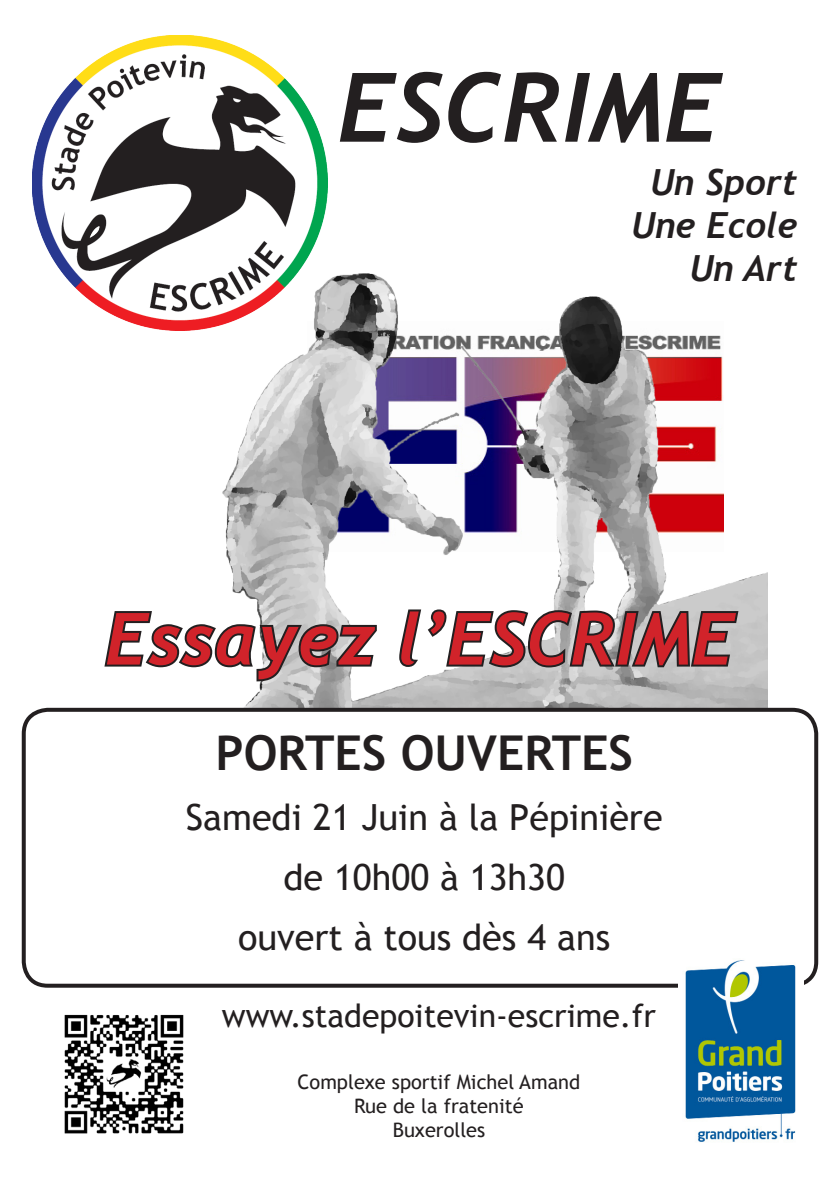
<style>
.page{position:relative;width:840px;height:1191px;background:#fff}
.page>*{position:absolute;margin:0;border:0;box-sizing:border-box;transform-origin:0 0}
.Tire1{font:italic 700 96px "Trebuchet";color:#231f20}
.t1{font:italic 700 72px "Trebuchet";color:#d1232a}
.Tire1-2{font:700 48px "Trebuchet MS";color:#231f20}
.Tire1-3{font:36px "Trebuchet MS";color:#231f20}
.t2{font:italic 700 36px "Trebuchet";color:#231f20}
.t3{font:32px "Trebuchet MS";color:#231f20}
.t4{font:20px "Trebuchet MS";color:#231f20}
</style>
<div class="page">
<img style="left:72px;top:273px;width:695px;height:435px">
<div style="left:22px;top:708px;width:795px;height:279px;border:4px solid #231f20;border-radius:24px"></div>
<img style="left:64px;top:1014px;width:120px;height:120px">
<svg style="left:102px;top:608px;width:278px;height:75px"></svg>
<svg style="left:397px;top:525px;width:343px;height:145px"></svg>
<img style="left:32px;top:36px;width:295px;height:295px">
<img style="left:678px;top:960px;width:125px;height:182px">
<p class="Tire1" style="left:337px;top:49px;width:384px">ESCRIME</p>
<p class="t2" style="left:650px;top:160px;width:148px">Un Sport</p>
<p class="t2" style="left:631px;top:203px;width:167px">Une Ecole</p>
<p class="t2" style="left:689px;top:246px;width:109px">Un Art</p>
<p class="t1" style="left:105px;top:595px;width:630px">Essayez l’ESCRIME</p>
<p class="Tire1-2" style="left:215px;top:723px;width:418px">PORTES OUVERTES</p>
<p class="Tire1-3" style="left:186px;top:796px;width:478px">Samedi 21 Juin à la Pépinière</p>
<p class="Tire1-3" style="left:283px;top:856px;width:283px">de 10h00 à 13h30</p>
<p class="Tire1-3" style="left:238px;top:916px;width:373px">ouvert à tous dès 4 ans</p>
<p class="t3" style="left:222px;top:996px;width:435px">www.stadepoitevin-escrime.fr</p>
<p class="t4" style="left:297px;top:1070px;width:284px">Complexe sportif Michel Amand</p>
<p class="t4" style="left:354px;top:1094px;width:171px">Rue de la fratenité</p>
<p class="t4" style="left:392px;top:1118px;width:94px">Buxerolles</p>
</div>
